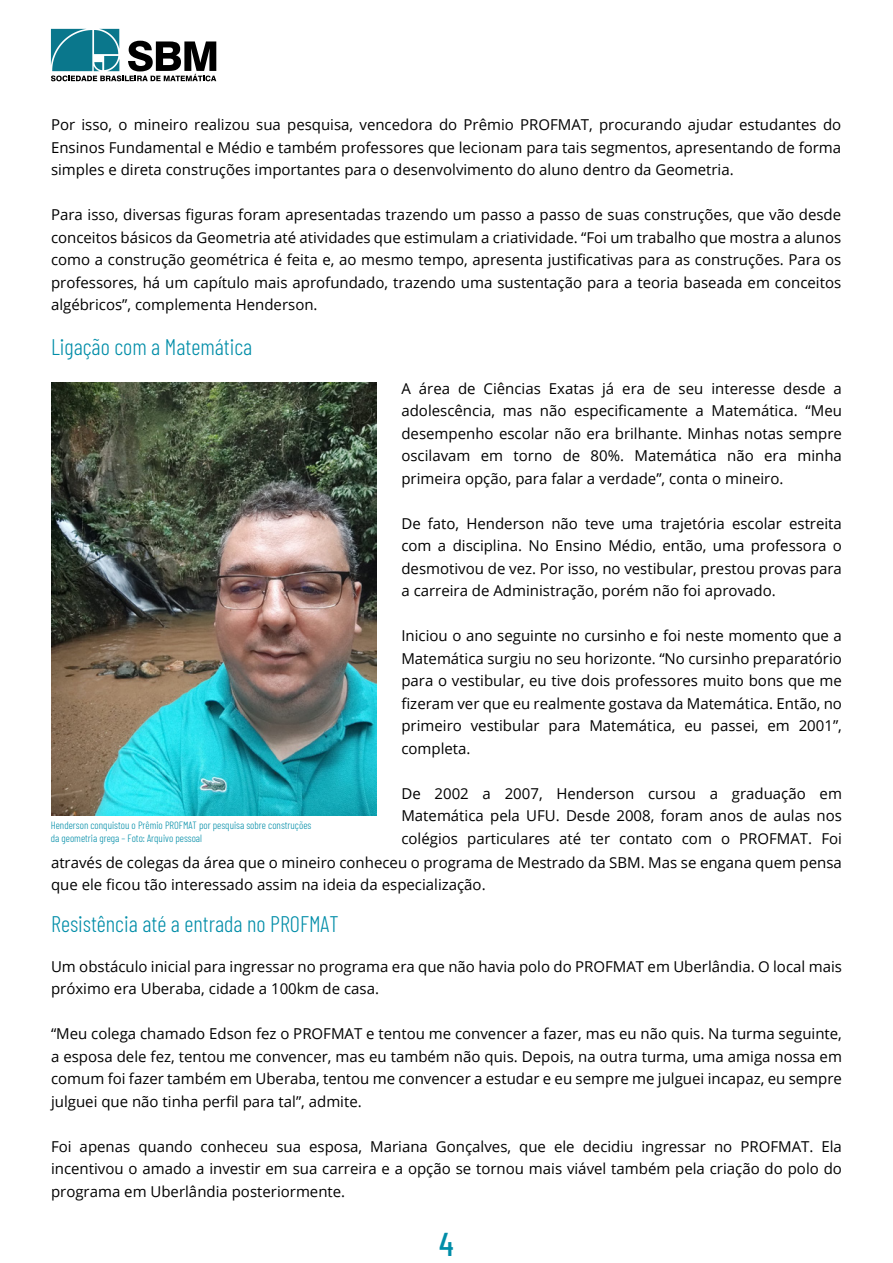
<style>
.page{position:relative;width:893px;height:1263px;background:#fff}
.page>*{position:absolute;margin:0;border:0;box-sizing:border-box;transform-origin:0 0}
.t1{font:500 33px "Barlow Condensed";color:#008da8}
.t2{font:300 22.5px "Barlow Condensed";color:#008da8}
.t3{font:15px/22.5px "Open Sans";color:#000;text-align:justify}
.t4{font:300 10.5px/12.6px "Barlow Condensed";color:#008da8}
</style>
<div class="page">
<svg style="left:51px;top:29px;width:165px;height:52px"></svg>
<img style="left:52px;top:382px;width:325px;height:434px">
<p class="t3" style="left:51px;top:113px;width:792px">Por isso, o mineiro realizou sua pesquisa, vencedora do Prêmio PROFMAT, procurando ajudar estudantes do Ensinos Fundamental e Médio e também professores que lecionam para tais segmentos, apresentando de forma simples e direta construções importantes para o desenvolvimento do aluno dentro da Geometria.</p>
<p class="t3" style="left:51px;top:203px;width:792px">Para isso, diversas figuras foram apresentadas trazendo um passo a passo de suas construções, que vão desde conceitos básicos da Geometria até atividades que estimulam a criatividade. “Foi um trabalho que mostra a alunos como a construção geométrica é feita e, ao mesmo tempo, apresenta justificativas para as construções. Para os professores, há um capítulo mais aprofundado, trazendo uma sustentação para a teoria baseada em conceitos algébricos”, complementa Henderson.</p>
<h2 class="t2" style="left:51px;top:331px;width:203px">Ligação com a Matemática</h2>
<p class="t4" style="left:51px;top:818px;width:262px">Henderson conquistou o Prêmio PROFMAT por pesquisa sobre construções da geometria grega – Foto: Arquivo pessoal</p>
<p class="t3" style="left:401px;top:377px;width:442px">A área de Ciências Exatas já era de seu interesse desde a adolescência, mas não especificamente a Matemática. “Meu desempenho escolar não era brilhante. Minhas notas sempre oscilavam em torno de 80%. Matemática não era minha primeira opção, para falar a verdade”, conta o mineiro.</p>
<p class="t3" style="left:401px;top:512px;width:442px">De fato, Henderson não teve uma trajetória escolar estreita com a disciplina. No Ensino Médio, então, uma professora o desmotivou de vez. Por isso, no vestibular, prestou provas para a carreira de Administração, porém não foi aprovado.</p>
<p class="t3" style="left:401px;top:624px;width:442px">Iniciou o ano seguinte no cursinho e foi neste momento que a Matemática surgiu no seu horizonte. “No cursinho preparatório para o vestibular, eu tive dois professores muito bons que me fizeram ver que eu realmente gostava da Matemática. Então, no primeiro vestibular para Matemática, eu passei, em 2001”, completa.</p>
<p class="t3" style="left:401px;top:782px;width:442px">De 2002 a 2007, Henderson cursou a graduação em Matemática pela UFU. Desde 2008, foram anos de aulas nos colégios particulares até ter contato com o PROFMAT. Foi</p>
<p class="t3" style="left:51px;top:851px;width:792px">através de colegas da área que o mineiro conheceu o programa de Mestrado da SBM. Mas se engana quem pensa que ele ficou tão interessado assim na ideia da especialização.</p>
<h2 class="t2" style="left:51px;top:908px;width:289px">Resistência até a entrada no PROFMAT</h2>
<p class="t3" style="left:51px;top:954px;width:792px">Um obstáculo inicial para ingressar no programa era que não havia polo do PROFMAT em Uberlândia. O local mais próximo era Uberaba, cidade a 100km de casa.</p>
<p class="t3" style="left:51px;top:1022px;width:792px">“Meu colega chamado Edson fez o PROFMAT e tentou me convencer a fazer, mas eu não quis. Na turma seguinte, a esposa dele fez, tentou me convencer, mas eu também não quis. Depois, na outra turma, uma amiga nossa em comum foi fazer também em Uberaba, tentou me convencer a estudar e eu sempre me julguei incapaz, eu sempre julguei que não tinha perfil para tal”, admite.</p>
<p class="t3" style="left:51px;top:1134px;width:792px">Foi apenas quando conheceu sua esposa, Mariana Gonçalves, que ele decidiu ingressar no PROFMAT. Ela incentivou o amado a investir em sua carreira e a opção se tornou mais viável também pela criação do polo do programa em Uberlândia posteriormente.</p>
<h1 class="t1" style="left:439px;top:1220px;width:16px">4</h1>
</div>
